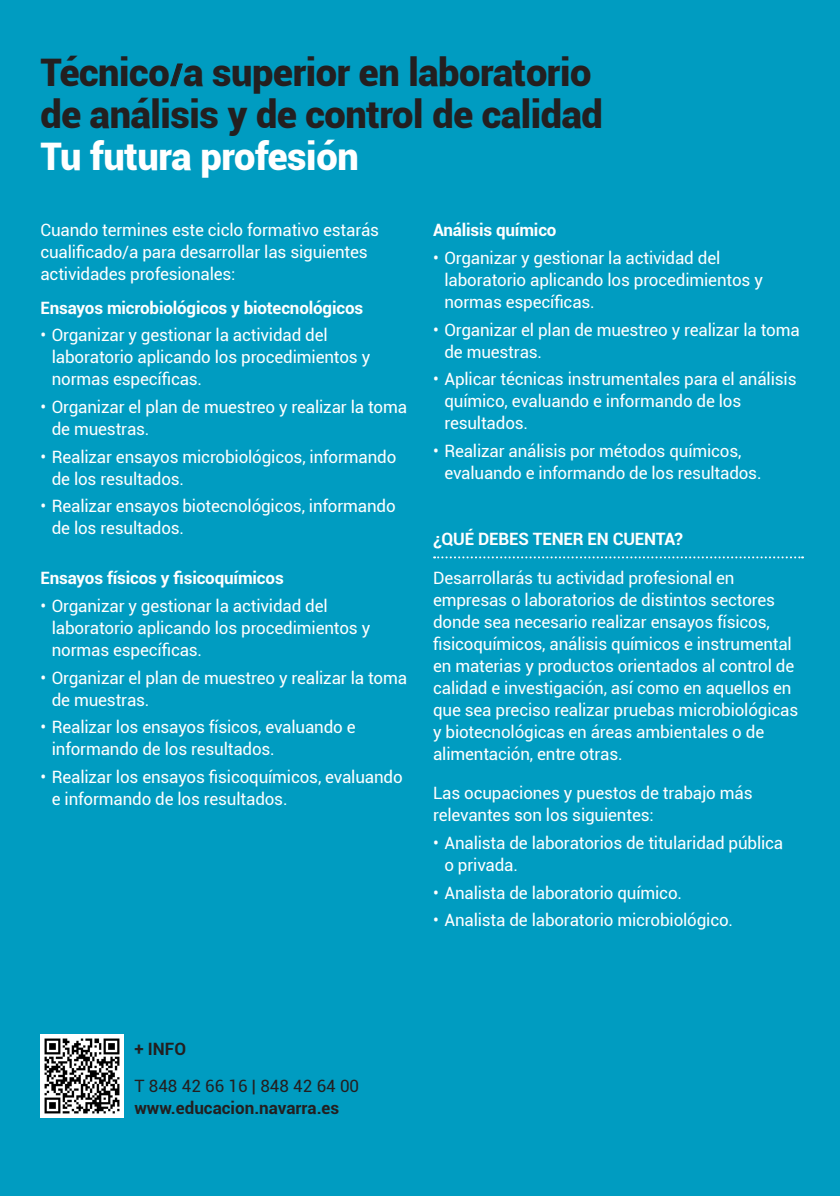
<style>
.page{position:relative;width:840px;height:1196px;background:#fff}
.page>*{position:absolute;margin:0;border:0;box-sizing:border-box;transform-origin:0 0}
.t1{font:900 38px/42px "Roboto";letter-spacing:-.01em;color:#231f20}
.t2{font:900 38px "Roboto";letter-spacing:-.01em;color:#fff}
.t3{font:17px/22px "Roboto";letter-spacing:-.01em;color:#fff}
.t4{font:700 17px "Roboto";letter-spacing:-.01em;color:#fff}
.t5{font:700 17px "Roboto";color:#231f20}
.t6{font:17px "Roboto";color:#231f20}
.s1{font-size:28px}
</style>
<div class="page">
<div style="left:0;top:0;width:840px;height:1195px;background:#009cc1"></div>
<img style="left:41px;top:1034px;width:83px;height:83px">
<svg style="left:434px;top:556px;width:369px;height:2px"></svg>
<h1 class="t1" style="left:40px;top:52px;width:564px">Técnico <span class="s1">/</span>a superior en laboratorio de análisis y de control de calidad</h1>
<h1 class="t2" style="left:40px;top:135px;width:320px">Tu futura profesión</h1>
<p class="t3" style="left:40px;top:219px;width:340px">Cuando termines este ciclo formativo estarás cualificado/a para desarrollar las siguientes actividades profesionales:</p>
<p class="t4" style="left:40px;top:298px;width:324px">Ensayos microbiológicos y biotecnológicos</p>
<p class="t3" style="left:52px;top:324px;width:320px;text-indent:-11px">• Organizar y gestionar la actividad del laboratorio aplicando los procedimientos y normas específicas.</p>
<p class="t3" style="left:52px;top:396px;width:357px;text-indent:-11px">• Organizar el plan de muestreo y realizar la toma de muestras.</p>
<p class="t3" style="left:52px;top:445px;width:346px;text-indent:-11px">• Realizar ensayos microbiológicos, informando de los resultados.</p>
<p class="t3" style="left:52px;top:495px;width:345px;text-indent:-11px">• Realizar ensayos biotecnológicos, informando de los resultados.</p>
<p class="t4" style="left:40px;top:568px;width:245px">Ensayos físicos y fisicoquímicos</p>
<p class="t3" style="left:52px;top:594px;width:320px;text-indent:-11px">• Organizar y gestionar la actividad del laboratorio aplicando los procedimientos y normas específicas.</p>
<p class="t3" style="left:52px;top:666px;width:357px;text-indent:-11px">• Organizar el plan de muestreo y realizar la toma de muestras.</p>
<p class="t3" style="left:52px;top:716px;width:305px;text-indent:-11px">• Realizar los ensayos físicos, evaluando e informando de los resultados.</p>
<p class="t3" style="left:52px;top:766px;width:352px;text-indent:-11px">• Realizar los ensayos fisicoquímicos, evaluando e informando de los resultados.</p>
<p class="t4" style="left:433px;top:220px;width:125px">Análisis químico</p>
<p class="t3" style="left:444px;top:247px;width:320px;text-indent:-11px">• Organizar y gestionar la actividad del laboratorio aplicando los procedimientos y normas específicas.</p>
<p class="t3" style="left:444px;top:318px;width:357px;text-indent:-11px">• Organizar el plan de muestreo y realizar la toma de muestras.</p>
<p class="t3" style="left:444px;top:368px;width:354px;text-indent:-11px">• Aplicar técnicas instrumentales para el análisis químico, evaluando e informando de los resultados.</p>
<p class="t3" style="left:444px;top:440px;width:319px;text-indent:-11px">• Realizar análisis por métodos químicos, evaluando e informando de los resultados.</p>
<p class="t4" style="left:433px;top:529px;width:251px">¿QUÉ DEBES TENER EN CUENTA?</p>
<p class="t3" style="left:433px;top:567px;width:367px">Desarrollarás tu actividad profesional en empresas o laboratorios de distintos sectores donde sea necesario realizar ensayos físicos, fisicoquímicos, análisis químicos e instrumental en materias y productos orientados al control de calidad e investigación, así como en aquellos en que sea preciso realizar pruebas microbiológicas y biotecnológicas en áreas ambientales o de alimentación, entre otras.</p>
<p class="t3" style="left:433px;top:782px;width:321px">Las ocupaciones y puestos de trabajo más relevantes son los siguientes:</p>
<p class="t3" style="left:444px;top:832px;width:340px;text-indent:-11px">• Analista de laboratorios de titularidad pública o privada.</p>
<p class="t3" style="left:433px;top:881px;width:250px">• Analista de laboratorio químico.</p>
<p class="t3" style="left:433px;top:909px;width:301px">• Analista de laboratorio microbiológico.</p>
<p class="t5" style="left:134px;top:1039px;width:53px">+ INFO</p>
<p class="t6" style="left:134px;top:1075px;width:226px">T 848 42 66 16 | 848 42 64 00</p>
<p class="t5" style="left:134px;top:1097px;width:206px">www.educacion.navarra.es</p>
</div>
